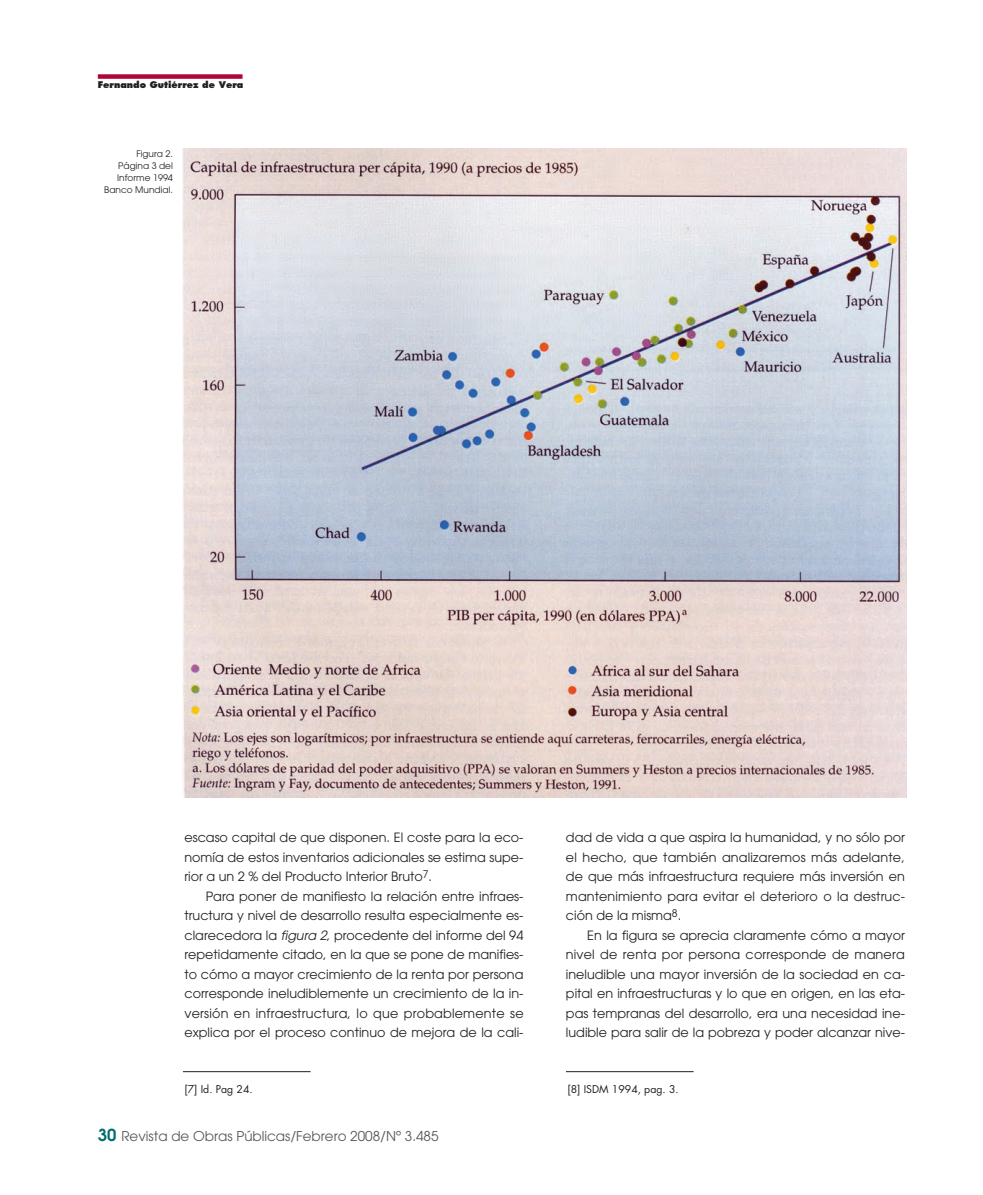
<style>
.page{position:relative;width:983px;height:1195px;background:#fff}
.page>*{position:absolute;margin:0;border:0;box-sizing:border-box;transform-origin:0 0}
.t1{font:13.5px "Avant Garde";color:#57585a}
.t2{font:12.75px/19.5px "Avant Garde";color:#231f20;text-align:justify}
.t3{font:10.5px "Futura";color:#231f20}
.t4{font:9px/12px "Avant Garde";color:#231f20;text-align:right}
.t5{font:800 9px "Futura";color:#231f20}
.s1{font-style:italic}
.s2{font-weight:600;font-size:16.5px;color:#006b6e}
</style>
<div class="page">
<div style="left:98px;top:74px;width:144px;height:5px;background:#b30437"></div>
<img style="left:183px;top:149px;width:723px;height:648px">
<hr style="left:183px;top:1071px;width:127px;height:1px;background:#231f20">
<hr style="left:566px;top:1071px;width:127px;height:1px;background:#231f20">
<p class="t5" style="left:98px;top:81px;width:147px">Fernando Gutiérrez de Vera</p>
<p class="t4" style="left:104px;top:149px;width:70px">Figura 2.<br>Página 3 del<br>Informe 1994<br>Banco Mundial.</p>
<p class="t2" style="left:184px;top:829px;width:340px">escaso capital de que disponen. El coste para la eco&shy;nomía de estos inventarios adicionales se estima supe&shy;rior a un 2 % del Producto Interior Bruto<sup>7</sup>.</p>
<p class="t2" style="left:184px;top:888px;width:340px;text-indent:21px">Para poner de manifiesto la relación entre infraes&shy;tructura y nivel de desarrollo resulta especialmente es&shy;clarecedora la <span class="s1">figura 2</span>, procedente del informe del 94 repetidamente citado, en la que se pone de manifies&shy;to cómo a mayor crecimiento de la renta por persona corresponde ineludiblemente un crecimiento de la in&shy;versión en infraestructura, lo que probablemente se explica por el proceso continuo de mejora de la cali-</p>
<p class="t2" style="left:566px;top:829px;width:340px">dad de vida a que aspira la humanidad, y no sólo por el hecho, que también analizaremos más adelante, de que más infraestructura requiere más inversión en mantenimiento para evitar el deterioro o la destruc&shy;ción de la misma<sup>8</sup>.</p>
<p class="t2" style="left:566px;top:927px;width:340px;text-indent:21px">En la figura se aprecia claramente cómo a mayor nivel de renta por persona corresponde de manera ineludible una mayor inversión de la sociedad en ca&shy;pital en infraestructuras y lo que en origen, en las eta&shy;pas tempranas del desarrollo, era una necesidad ine&shy;ludible para salir de la pobreza y poder alcanzar nive-</p>
<p class="t3" style="left:184px;top:1084px;width:70px">[7] Id. Pag 24.</p>
<p class="t3" style="left:567px;top:1084px;width:113px">[8] ISDM 1994, pag. 3.</p>
<p class="t1" style="left:98px;top:1130px;width:342px"><span class="s2">30</span> Revista de Obras Públicas/Febrero 2008/Nº 3.485</p>
</div>
